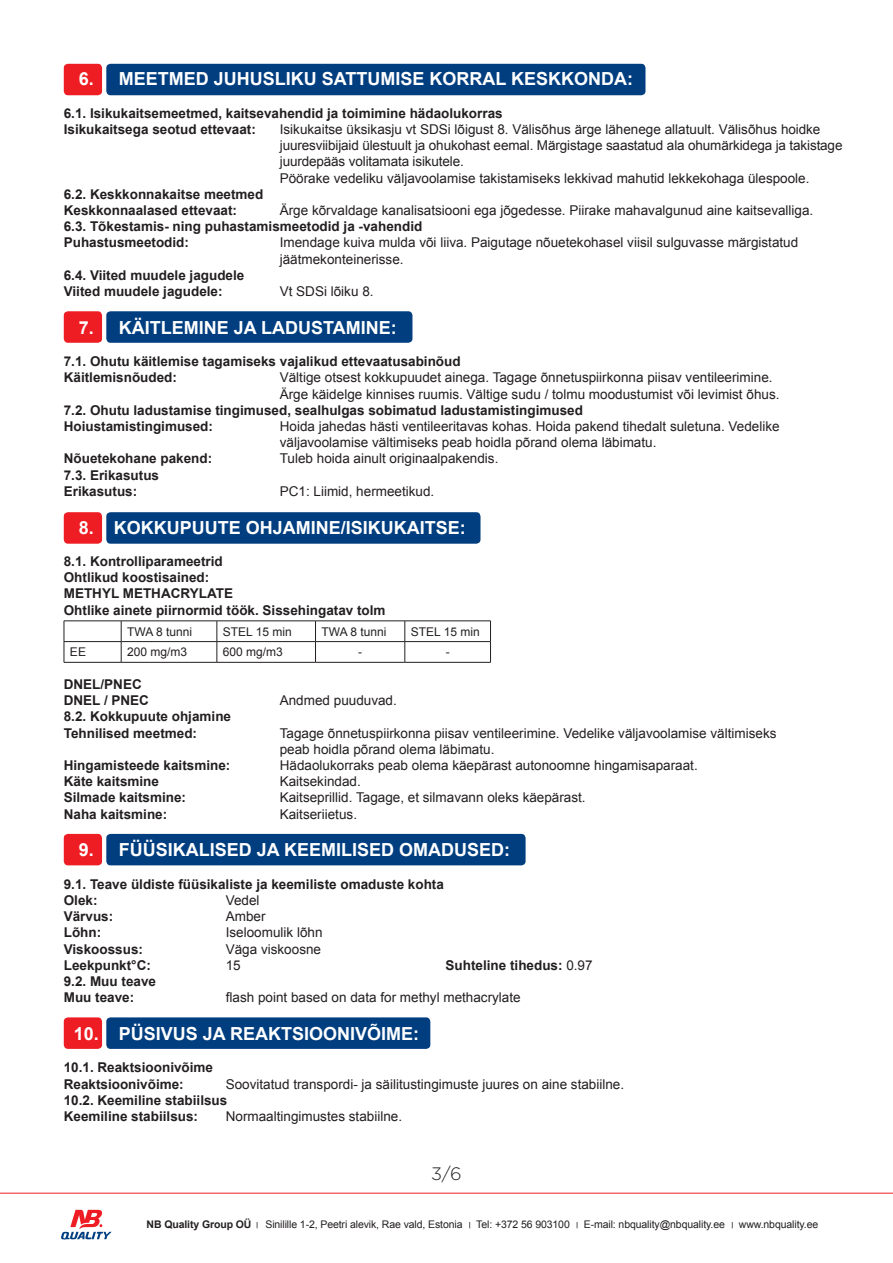
<style>
.page{position:relative;width:893px;height:1263px;background:#fff}
.page>*{position:absolute;margin:0;border:0;box-sizing:border-box;transform-origin:0 0}
.t1{font:700 18px "Arial";color:#fff}
.t2{font:300 18px "Gotham Rounded";color:#231f20}
.t3{font:13.5px/16.2px "Arial";color:#231f20}
.t4{font:700 13.5px/16.2px "Arial";color:#231f20}
.t5{font:12px "Arial";color:#231f20}
.t6{font:10.5px "Arial";letter-spacing:-.01em;color:#231f20}
.t7{font:700 10.5px "Arial";letter-spacing:-.01em;color:#231f20}
.s1{font-weight:400}
</style>
<div class="page">
<hr style="left:0;top:1193px;width:893px;height:1px;background:#ee1d23">
<svg style="left:61px;top:1210px;width:51px;height:30px"></svg>
<div style="left:64px;top:1017px;width:38px;height:32px;background:#ee1d23;border-radius:4px"></div>
<div style="left:106px;top:1017px;width:324px;height:32px;background:#013e80;border-radius:4px"></div>
<div style="left:64px;top:834px;width:38px;height:31px;background:#ee1d23;border-radius:4px"></div>
<div style="left:106px;top:834px;width:420px;height:31px;background:#013e80;border-radius:4px"></div>
<div style="left:64px;top:311px;width:38px;height:32px;background:#ee1d23;border-radius:4px"></div>
<div style="left:106px;top:311px;width:306px;height:32px;background:#013e80;border-radius:4px"></div>
<div style="left:64px;top:64px;width:38px;height:31px;background:#ee1d23;border-radius:4px"></div>
<div style="left:106px;top:64px;width:539px;height:31px;background:#013e80;border-radius:4px"></div>
<div style="left:64px;top:512px;width:38px;height:32px;background:#ee1d23;border-radius:4px"></div>
<div style="left:106px;top:512px;width:374px;height:32px;background:#013e80;border-radius:4px"></div>
<hr style="left:64px;top:621px;width:57px;height:1px;background:#231f20">
<hr style="left:121px;top:621px;width:96px;height:1px;background:#231f20">
<hr style="left:217px;top:621px;width:98px;height:1px;background:#231f20">
<hr style="left:315px;top:621px;width:90px;height:1px;background:#231f20">
<hr style="left:405px;top:621px;width:86px;height:1px;background:#231f20">
<hr style="left:64px;top:641px;width:57px;height:1px;background:#231f20">
<svg style="left:64px;top:621px;width:1px;height:41px"></svg>
<hr style="left:121px;top:641px;width:96px;height:1px;background:#231f20">
<svg style="left:121px;top:621px;width:1px;height:41px"></svg>
<hr style="left:217px;top:641px;width:98px;height:1px;background:#231f20">
<svg style="left:217px;top:621px;width:1px;height:41px"></svg>
<hr style="left:315px;top:641px;width:90px;height:1px;background:#231f20">
<svg style="left:315px;top:622px;width:1px;height:40px"></svg>
<hr style="left:405px;top:641px;width:86px;height:1px;background:#231f20">
<svg style="left:405px;top:621px;width:1px;height:41px"></svg>
<svg style="left:490px;top:621px;width:1px;height:41px"></svg>
<hr style="left:64px;top:662px;width:57px;height:1px;background:#231f20">
<hr style="left:121px;top:662px;width:96px;height:1px;background:#231f20">
<hr style="left:217px;top:662px;width:98px;height:1px;background:#231f20">
<hr style="left:315px;top:662px;width:90px;height:1px;background:#231f20">
<hr style="left:405px;top:662px;width:86px;height:1px;background:#231f20">
<h1 class="t1" style="left:79px;top:67px;width:268px">6. Meetmed juhusliku sattu</h1>
<h1 class="t1" style="left:380px;top:67px;width:254px">mise korral keskkonda:</h1>
<p class="t4" style="left:64px;top:105px;width:440px">6.1. Isikukaitsemeetmed, kaitsevahendid ja toimimine hädaolukorras<br>Isikukaitsega seotud ettevaat:</p>
<p class="t3" style="left:280px;top:121px;width:564px">Isikukaitse üksikasju vt SDSi lõigust 8. Välisõhus ärge lähenege allatuult. Välisõhus hoidke juuresviibijaid ülestuult ja ohukohast eemal. Märgistage saastatud ala ohumärkidega ja takistage juurdepääs volitamata isikutele.<br>Pöörake vedeliku väljavoolamise takistamiseks lekkivad mahutid lekkekohaga ülespoole.</p>
<p class="t4" style="left:64px;top:186px;width:201px">6.2. Keskkonnakaitse meetmed<br>Keskkonnaalased ettevaat:</p>
<p class="t3" style="left:280px;top:202px;width:535px">Ärge kõrvaldage kanalisatsiooni ega jõgedesse. Piirake mahavalgunud aine kaitsevalliga.</p>
<p class="t4" style="left:64px;top:219px;width:360px">6.3. Tõkestamis- ning puhastamismeetodid ja -vahendid<br>Puhastusmeetodid:</p>
<p class="t3" style="left:280px;top:235px;width:520px">Imendage kuiva mulda või liiva. Paigutage nõuetekohasel viisil sulguvasse märgistatud jäätmekonteinerisse.</p>
<p class="t4" style="left:64px;top:267px;width:182px">6.4. Viited muudele jagudele<br>Viited muudele jagudele:</p>
<p class="t3" style="left:280px;top:283px;width:95px">Vt SDSi lõiku 8.</p>
<h1 class="t1" style="left:79px;top:315px;width:320px">7. Käitlemine ja ladustamine:</h1>
<p class="t4" style="left:64px;top:354px;width:398px">7.1. Ohutu käitlemise tagamiseks vajalikud ettevaatusabinõud<br>Käitlemisnõuded:</p>
<p class="t3" style="left:280px;top:370px;width:501px">Vältige otsest kokkupuudet ainega. Tagage õnnetuspiirkonna piisav ventileerimine.<br>Ärge käidelge kinnises ruumis. Vältige sudu / tolmu moodustumist või levimist õhus.</p>
<p class="t4" style="left:64px;top:402px;width:521px">7.2. Ohutu ladustamise tingimused, sealhulgas sobimatud ladustamistingimused<br>Hoiustamistingimused:</p>
<p class="t3" style="left:280px;top:418px;width:501px">Hoida jahedas hästi ventileeritavas kohas. Hoida pakend tihedalt suletuna. Vedelike väljavoolamise vältimiseks peab hoidla põrand olema läbimatu.</p>
<p class="t4" style="left:64px;top:451px;width:150px">Nõuetekohane pakend:</p>
<p class="t3" style="left:280px;top:451px;width:220px">Tuleb hoida ainult originaalpakendis.</p>
<p class="t4" style="left:64px;top:467px;width:97px">7.3. Erikasutus<br>Erikasutus:</p>
<p class="t3" style="left:280px;top:483px;width:156px">PC1: Liimid, hermeetikud.</p>
<h1 class="t1" style="left:79px;top:515px;width:389px">8. Kokkupuute ohjamine/isikukaitse:</h1>
<p class="t4" style="left:64px;top:554px;width:323px">8.1. Kontrolliparameetrid<br>Ohtlikud koostisained:<br>METHYL METHACRYLATE<br>Ohtlike ainete piirnormid töök. Sissehingatav tolm</p>
<p class="t5" style="left:127px;top:623px;width:66px">TWA 8 tunni</p>
<p class="t5" style="left:223px;top:623px;width:9px">STEL</p>
<p class="t5" style="left:256px;top:623px;width:38px">15 min</p>
<p class="t5" style="left:322px;top:623px;width:66px">TWA 8 tunni</p>
<p class="t5" style="left:411px;top:623px;width:9px">STEL</p>
<p class="t5" style="left:444px;top:623px;width:38px">15 min</p>
<p class="t5" style="left:70px;top:644px;width:9px">EE</p>
<p class="t5" style="left:127px;top:644px;width:62px">200 mg/m3</p>
<p class="t5" style="left:223px;top:644px;width:62px">600 mg/m3</p>
<p class="t5" style="left:358px;top:644px;width:5px">-</p>
<p class="t5" style="left:446px;top:644px;width:5px">-</p>
<p class="t4" style="left:64px;top:676px;width:87px">DN EL/PNEC<br>DNEL / PNEC</p>
<p class="t3" style="left:280px;top:692px;width:119px">Andmed puuduvad.</p>
<p class="t4" style="left:64px;top:709px;width:169px">8.2. Kokkupuute ohjamine<br>Tehnilised meetmed:</p>
<p class="t3" style="left:280px;top:725px;width:498px">Tagage õnnetuspiirkonna piisav ventileerimine. Vedelike väljavoolamise vältimiseks peab hoidla põrand olema läbimatu.</p>
<p class="t4" style="left:64px;top:757px;width:168px">Hingamisteede kaitsmine:</p>
<p class="t3" style="left:280px;top:757px;width:419px">Hädaolukorraks peab olema käepärast autonoomne hingamisaparaat.</p>
<p class="t4" style="left:64px;top:774px;width:97px">Käte kaitsmine</p>
<p class="t3" style="left:280px;top:773px;width:83px">Kaitsekindad.</p>
<p class="t4" style="left:64px;top:790px;width:124px">Silmade kaitsmine:</p>
<p class="t3" style="left:280px;top:790px;width:307px">Kaitseprillid. Tagage, et silmavann oleks käepärast.</p>
<p class="t4" style="left:64px;top:806px;width:105px">Naha kaitsmine:</p>
<p class="t3" style="left:280px;top:806px;width:79px">Kaitseriietus.</p>
<h1 class="t1" style="left:79px;top:838px;width:107px">9. Füüsikal</h1>
<h1 class="t1" style="left:210px;top:838px;width:302px">ised ja keemilised omadused:</h1>
<p class="t4" style="left:64px;top:876px;width:382px">9.1. Teave üldiste füüsikaliste ja keemiliste omaduste kohta<br>Olek:</p>
<p class="t3" style="left:226px;top:892px;width:35px">Vedel</p>
<p class="t4" style="left:64px;top:909px;width:51px">Värvus:</p>
<p class="t3" style="left:226px;top:908px;width:41px">Amber</p>
<p class="t4" style="left:64px;top:925px;width:39px">Lõhn:</p>
<p class="t3" style="left:226px;top:925px;width:98px">Iseloomulik lõhn</p>
<p class="t4" style="left:64px;top:941px;width:81px">Viskoossus:</p>
<p class="t3" style="left:226px;top:941px;width:97px">Väga viskoosne</p>
<p class="t4" style="left:64px;top:957px;width:89px">Leekpunkt°C:</p>
<p class="t3" style="left:226px;top:957px;width:17px">15</p>
<p class="t4" style="left:446px;top:957px;width:149px">Suhteline tihedus: <span class="s1">0.97</span></p>
<p class="t4" style="left:64px;top:973px;width:94px">9.2. Muu teave<br>Muu teave:</p>
<p class="t3" style="left:226px;top:989px;width:296px">flash point based on data for methyl methacrylate</p>
<h1 class="t1" style="left:74px;top:1022px;width:170px">10. Püsivus ja reakt</h1>
<h1 class="t1" style="left:292px;top:1022px;width:129px">sioonivõime:</h1>
<p class="t4" style="left:64px;top:1060px;width:151px">10.1. Reaktsioonivõime<br>Reaktsioonivõime:</p>
<p class="t3" style="left:226px;top:1076px;width:400px">Soovitatud transpordi- ja säilitustingimuste juures on aine stabiilne.</p>
<p class="t4" style="left:64px;top:1092px;width:165px">10.2. Keemiline stabiilsus<br>Keemiline stabiilsus:</p>
<p class="t3" style="left:226px;top:1108px;width:178px">Normaaltingimustes stabiilne.</p>
<h1 class="t2" style="left:431px;top:1161px;width:32px">3/6</h1>
<p class="t7" style="left:147px;top:1218px;width:106px">NB Quality Group OÜ</p>
<p class="t6" style="left:265px;top:1218px;width:199px">Sinilille 1-2, Peetri alevik, Rae vald, Estonia</p>
<p class="t6" style="left:476px;top:1218px;width:95px">Tel: +372 56 903100</p>
<p class="t6" style="left:584px;top:1218px;width:143px">E-mail: nbquality@nbquality.ee</p>
<p class="t6" style="left:739px;top:1218px;width:81px">www.nbquality.ee</p>
</div>
